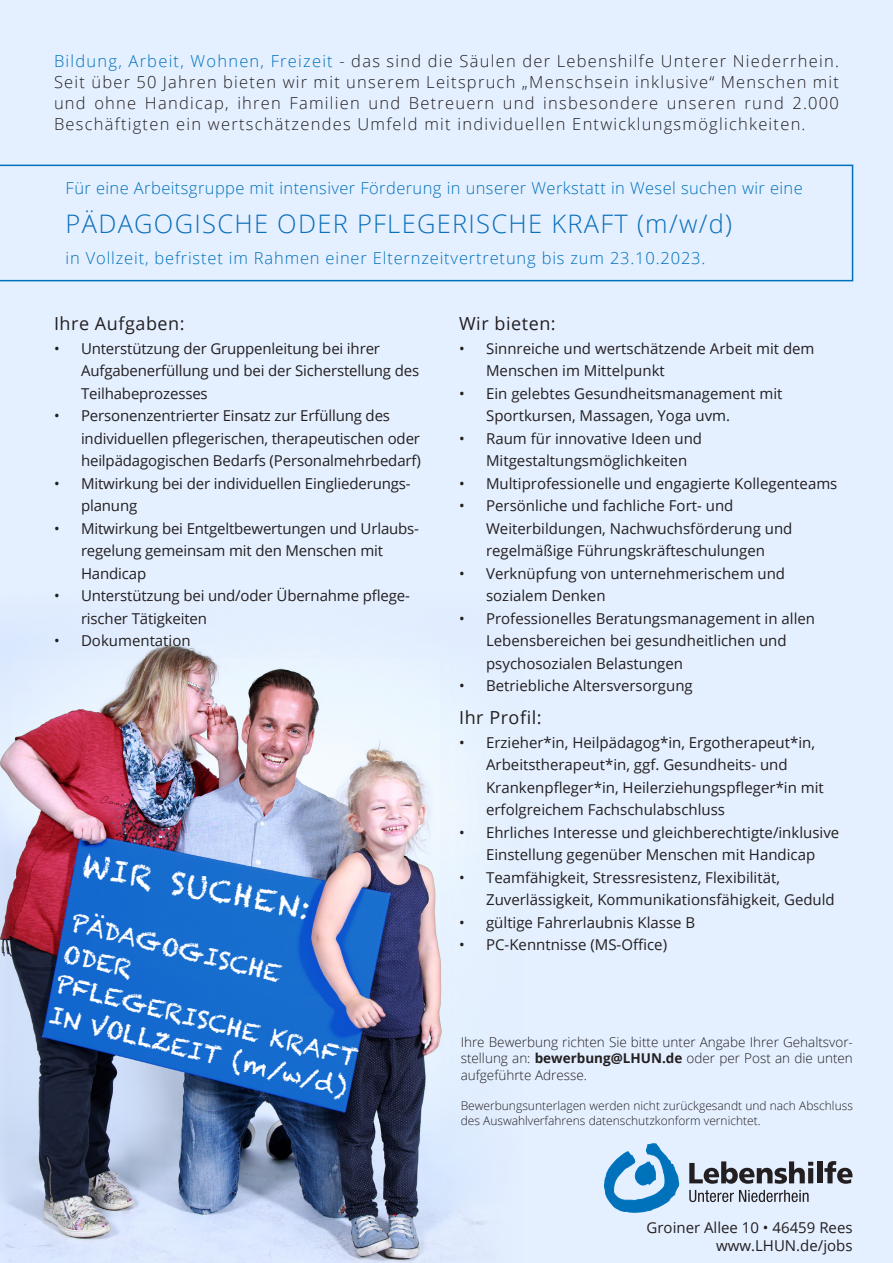
<style>
.page{position:relative;width:893px;height:1263px;background:#e4efff}
.page>*{position:absolute;margin:0;border:0;box-sizing:border-box;transform-origin:0 0}
.t1{font:30px "Chalkduster";color:#fff}
.t2{font:300 25.5px "Open Sans";letter-spacing:.05em;color:#0b6fb9}
.t3{font:24px/31.5px "Chalkduster";color:#fff}
.t4{font:18px "Open Sans";letter-spacing:.03em;color:#231f20}
.t5{font:300 16.5px/21px "Open Sans";letter-spacing:.075em;color:#231f20;text-align:justify}
.t6{font:300 16.5px "Open Sans";letter-spacing:.025em;color:#0072bc}
.t7{font:300 16.5px "Open Sans";letter-spacing:.05em;color:#0072bc}
.t8{font:15px/22.5px "Open Sans";color:#231f20}
.t9{font:300 13.5px/16.2px "Open Sans";color:#231f20;text-align:justify}
.t10{font:300 12px/14.4px "Open Sans";color:#231f20}
.s1{color:#0072bc}
.s2{font-weight:700}
</style>
<div class="page">
<img style="left:0;top:636px;width:485px;height:627px">
<svg style="left:0;top:165px;width:853px;height:116px"></svg>
<svg style="left:604px;top:1143px;width:76px;height:69px"></svg>
<svg style="left:689px;top:1161px;width:124px;height:23px"></svg>
<div style="left:817px;top:1161px;width:5px;height:22px;background:#231f20"></div>
<svg style="left:824px;top:1161px;width:28px;height:23px"></svg>
<svg style="left:689px;top:1190px;width:120px;height:12px"></svg>
<p class="t5" style="left:54px;top:50px;width:787px"><span class="s1">Bildung, Arbeit, Wohnen, Freizeit</span> - das sind die Säulen der Lebenshilfe Unterer Niederrhein.<br>Seit über 50 Jahren bieten wir mit unserem Leitspruch „Menschsein inklusive“ Menschen mit und ohne Handicap, ihren Familien und Betreuern und insbesondere unseren rund 2.000<br>Beschäftigten ein wertschätzendes Umfeld mit individuellen Entwicklungsmöglichkeiten.</p>
<p class="t6" style="left:66px;top:176px;width:739px">Für eine Arbeitsgruppe mit intensiver Förderung in unserer Werkstatt in Wesel suchen wir eine</p>
<p class="t2" style="left:66px;top:206px;width:668px">PÄDAGOGISCHE ODER PFLEGERISCHE KRAFT (m/w/d)</p>
<p class="t7" style="left:66px;top:246px;width:641px">in Vollzeit, befristet im Rahmen einer Elternzeitvertretung bis zum 23.10.2023.</p>
<p class="t4" style="left:54px;top:311px;width:132px">Ihre Aufgaben:</p>
<p class="t8" style="left:81px;top:337px;width:340px;text-indent:-27px">• Unterstützung der Gruppenleitung bei ihrer<br>Aufgabenerfüllung und bei der Sicherstellung des<br>Teilhabeprozesses</p>
<p class="t8" style="left:81px;top:404px;width:341px;text-indent:-27px">• Personenzentrierter Einsatz zur Erfüllung des individuellen pflegerischen, therapeutischen oder heilpädagogischen Bedarfs (Personalmehrbedarf)</p>
<p class="t8" style="left:81px;top:472px;width:331px;text-indent:-27px">• Mitwirkung bei der individuellen Eingliederungs&shy;planung</p>
<p class="t8" style="left:81px;top:517px;width:340px;text-indent:-27px">• Mitwirkung bei Entgeltbewertungen und Urlaubs&shy;regelung gemeinsam mit den Menschen mit<br>Handicap</p>
<p class="t8" style="left:81px;top:584px;width:330px;text-indent:-27px">• Unterstützung bei und/oder Übernahme pflege&shy;rischer Tätigkeiten</p>
<p class="t8" style="left:54px;top:629px;width:138px">• Dokumentation</p>
<p class="t1" style="left:86px;top:847px;width:233px;rotate:11deg">WIR SUCHEN:</p>
<p class="t3" style="left:75px;top:907px;width:218px;rotate:14deg">PÄDAGOGISCHE</p>
<p class="t3" style="left:68px;top:937px;width:72px;rotate:14deg">ODER</p>
<p class="t3" style="left:60px;top:968px;width:312px;rotate:14deg">PFLEGERISCHE KRAFT<br>IN VOLLZEIT (m/w/d)</p>
<p class="t4" style="left:459px;top:311px;width:98px">Wir bieten:</p>
<p class="t8" style="left:486px;top:337px;width:330px;text-indent:-27px">• Sinnreiche und wertschätzende Arbeit mit dem<br>Menschen im Mittelpunkt</p>
<p class="t8" style="left:486px;top:382px;width:298px;text-indent:-27px">• Ein gelebtes Gesundheitsmanagement mit<br>Sportkursen, Massagen, Yoga uvm.</p>
<p class="t8" style="left:486px;top:427px;width:217px;text-indent:-27px">• Raum für innovative Ideen und<br>Mitgestaltungsmöglichkeiten</p>
<p class="t8" style="left:459px;top:472px;width:380px">• Multiprofessionelle und engagierte Kollegenteams</p>
<p class="t8" style="left:486px;top:494px;width:308px;text-indent:-27px">• Persönliche und fachliche Fort- und<br>Weiterbildungen, Nachwuchsförderung und regelmäßige Führungskräfteschulungen</p>
<p class="t8" style="left:486px;top:562px;width:301px;text-indent:-27px">• Verknüpfung von unternehmerischem und sozialem Denken</p>
<p class="t8" style="left:486px;top:607px;width:330px;text-indent:-27px">• Professionelles Beratungsmanagement in allen<br>Lebensbereichen bei gesundheitlichen und psychosozialen Belastungen</p>
<p class="t8" style="left:459px;top:674px;width:235px">• Betriebliche Altersversorgung</p>
<p class="t4" style="left:459px;top:705px;width:84px">Ihr Profil:</p>
<p class="t8" style="left:486px;top:731px;width:339px;text-indent:-27px">• Erzieher*in, Heilpädagog*in, Ergotherapeut*in, Arbeitstherapeut*in, ggf. Gesundheits- und Krankenpfleger*in, Heilerziehungspfleger*in mit erfolgreichem Fachschulabschluss</p>
<p class="t8" style="left:459px;top:821px;width:382px;text-align:center">• Ehrliches Interesse und gleichberechtigte/inklusive<br>Einstellung gegenüber Menschen mit Handicap</p>
<p class="t8" style="left:486px;top:866px;width:350px;text-indent:-27px">• Teamfähigkeit, Stressresistenz, Flexibilität,<br>Zuverlässigkeit, Kommunikationsfähigkeit, Geduld</p>
<p class="t8" style="left:459px;top:911px;width:238px">• gültige Fahrerlaubnis Klasse B</p>
<p class="t8" style="left:459px;top:933px;width:210px">• PC-Kenntnisse (MS-Office)</p>
<p class="t9" style="left:461px;top:1034px;width:394px">Ihre Bewerbung richten Sie bitte unter Angabe Ihrer Gehaltsvor&shy;stellung an: <span class="s2">bewerbung@LHUN.de</span> oder per Post an die unten aufgeführte Adresse.</p>
<p class="t10" style="left:461px;top:1098px;width:394px">Bewerbungsunterlagen werden nicht zurückgesandt und nach Abschluss des Auswahlverfahrens datenschutzkonform vernichtet.</p>
<p class="t8" style="left:647px;top:1216px;width:208px">Groiner Allee 10 • 46459 Rees</p>
<p class="t8" style="left:716px;top:1234px;width:138px">www.LHUN.de/jobs</p>
</div>
